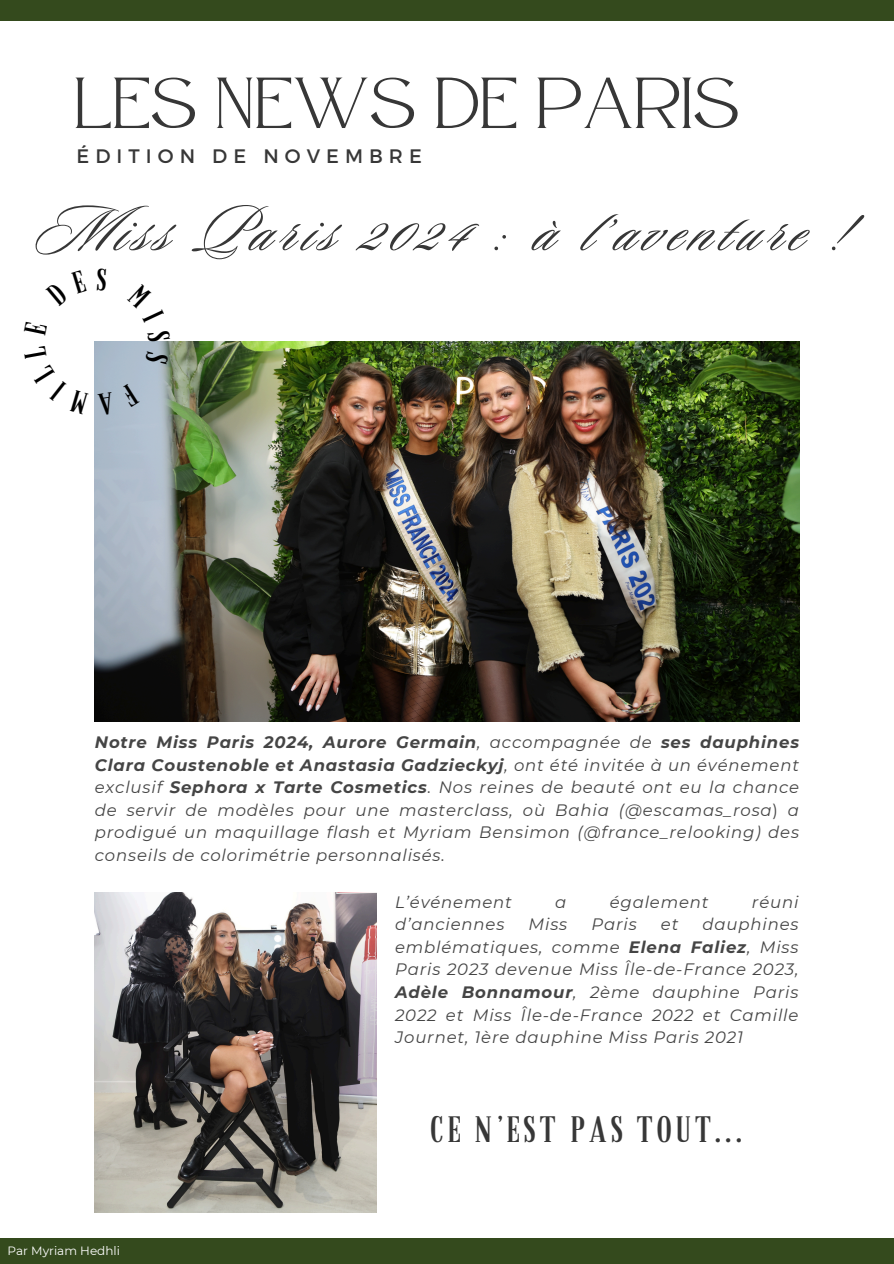
<style>
.page{position:relative;width:894px;height:1264px;background:#fff}
.page>*{position:absolute;margin:0;border:0;box-sizing:border-box;transform-origin:0 0}
.t1{font:72px "Atteron";color:#373737}
.t2{font:67.5px "Sloop Script Pro";letter-spacing:.1em;color:#373737}
.t3{font:36px "Granaina limpia";letter-spacing:.1em;color:#373737}
.t4{font:19.5px "Montserrat";letter-spacing:.31em;color:#373737}
.t5{font:italic 16.5px/22.5px "Montserrat";letter-spacing:.05em;color:#454545;text-align:justify}
.t6{font:12px "Montserrat";color:#fff}
.s1{font-weight:700}
.s2{font-style:normal}
</style>
<div class="page">
<div style="left:0;top:0;width:893px;height:21px;background:#344a1d"></div>
<div style="left:0;top:1238px;width:893px;height:25px;background:#344a1d"></div>
<img style="left:94px;top:342px;width:705px;height:379px">
<img style="left:95px;top:892px;width:281px;height:319px">
<svg style="left:98px;top:383px;width:42px;height:33px"></svg>
<svg style="left:145px;top:351px;width:24px;height:14px"></svg>
<h5 class="t1" style="left:74px;top:61px;width:667px">LES NEWS DE PARIS</h5>
<h2 class="t4" style="left:76px;top:143px;width:347px">ÉDITION DE NOVEMBRE</h2>
<h6 class="t2" style="left:35px;top:196px;width:816px">Miss Paris 2024 : à l’aventure !</h6>
<p class="t5" style="left:95px;top:731px;width:705px"><span class="s1">Notre Miss Paris 2024, Aurore Germain</span>, accompagnée de <span class="s1">ses dauphines Clara Coustenoble et Anastasia Gadzieckyj</span>, ont été invitée à un événement exclusif <span class="s1">Sephora x Tarte Cosmetics</span>. Nos reines de beauté ont eu la chance de servir de modèles pour une masterclass, où Bahia (@escamas_rosa<span class="s2">)</span> a prodigué un maquillage flash et Myriam Bensimon (@france_relooking) des conseils de colorimétrie personnalisés.</p>
<p class="t5" style="left:395px;top:890px;width:118px">L’événement</p>
<p class="t5" style="left:555px;top:890px;width:13px">a</p>
<p class="t5" style="left:609px;top:890px;width:100px">également</p>
<p class="t5" style="left:751px;top:890px;width:48px">réuni</p>
<p class="t5" style="left:395px;top:913px;width:111px">d’anciennes</p>
<p class="t5" style="left:528px;top:913px;width:40px">Miss</p>
<p class="t5" style="left:591px;top:913px;width:47px">Paris</p>
<p class="t5" style="left:660px;top:913px;width:19px">et</p>
<p class="t5" style="left:395px;top:913px;width:405px;text-indent:307px">dauphines emblématiques, comme <span class="s1">Elena Faliez</span>, Miss Paris 2023 devenue Miss Île-de-France 2023, <span class="s1">Adèle Bonnamour</span>, 2ème dauphine Paris 2022 et Miss Île-de-France 2022 et Camille Journet, 1ère dauphine Miss Paris 2021</p>
<p class="t6" style="left:8px;top:1243px;width:114px">Par Myriam Hedhli</p>
<h4 class="t3" style="left:430px;top:1115px;width:313px">CE N’EST PAS TOUT...</h4>
</div>
